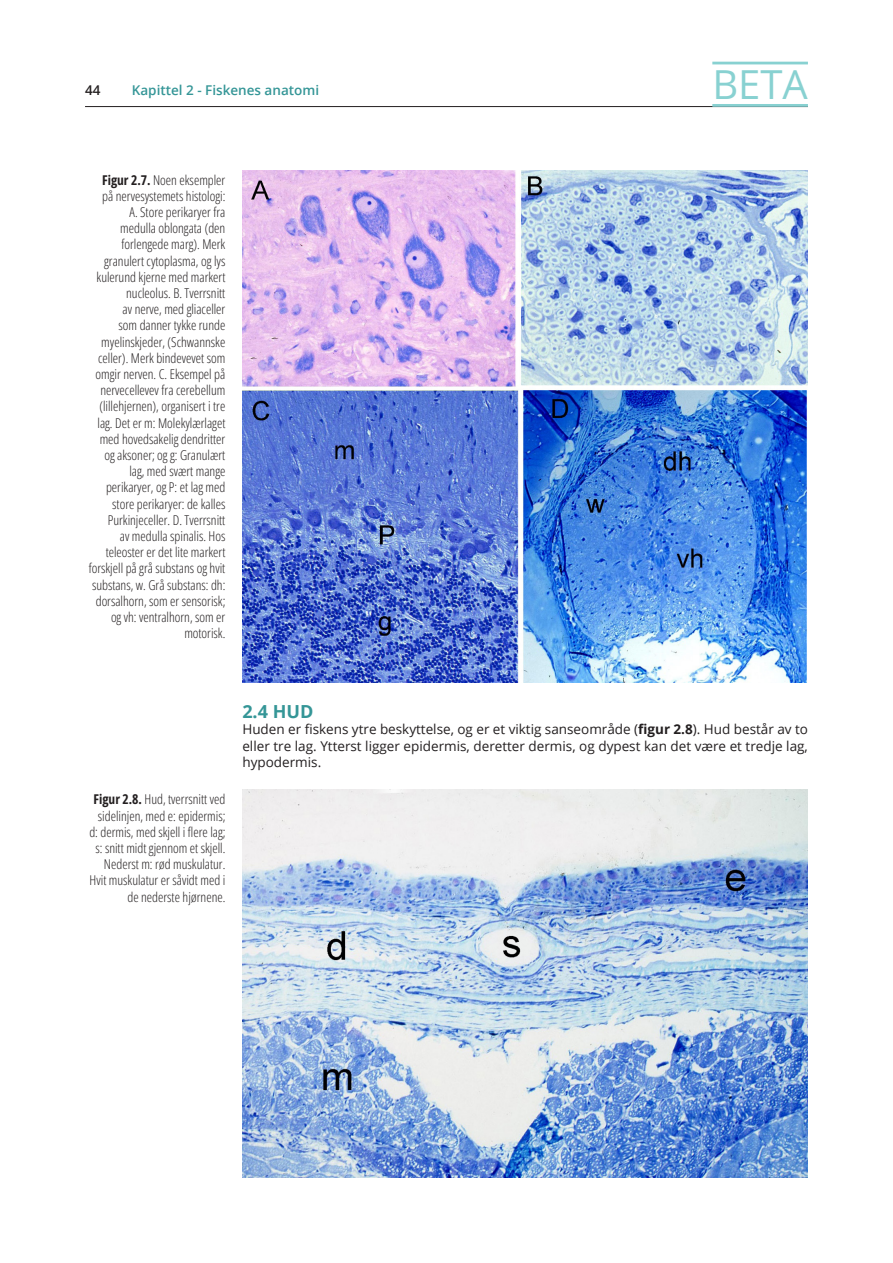
<style>
.page{position:relative;width:893px;height:1263px;background:#fff}
.page>*{position:absolute;margin:0;border:0;box-sizing:border-box;transform-origin:0 0}
.t1{font:40.05px "Open Sans";color:#88d1d1}
.t2{font:700 18px "Open Sans";color:#359697}
.t3{font:300 13.5px/16.2px "Open Sans Condensed";color:#231f20;text-align:right}
.t4{font:13.5px/16.2px "Open Sans";color:#231f20;text-align:justify}
.t5{font:600 13.5px "Open Sans";color:#359697}
.t6{font:600 13.5px "Open Sans";color:#231f20}
.s1{font-weight:700}
</style>
<div class="page">
<hr style="left:85px;top:106px;width:723px;height:1px;background:#231f20">
<hr style="left:712px;top:62px;width:96px;height:2px;background:#88d1d1">
<hr style="left:712px;top:104px;width:96px;height:3px;background:#88d1d1">
<img style="left:242px;top:170px;width:566px;height:513px">
<img style="left:242px;top:790px;width:566px;height:388px">
<p class="t6" style="left:85px;top:81px;width:17px">44</p>
<p class="t5" style="left:132px;top:81px;width:189px">Kapittel 2 - Fiskenes anatomi</p>
<p class="t3" style="left:89px;top:171px;width:138px"><span class="s1">Figur 2.7.</span> Noen eksempler på nervesystemets histologi:<br>A. Store perikaryer fra<br>medulla oblongata (den forlengede marg). Merk granulert cytoplasma, og lys kulerund kjerne med markert nucleolus. B. Tverrsnitt<br>av nerve, med gliaceller<br>som danner tykke runde myelinskjeder, (Schwannske celler). Merk bindevevet som omgir nerven. C. Eksempel på nervecellevev fra cerebellum (lillehjernen), organisert i tre lag. Det er m: Molekylærlaget med hovedsakelig dendritter og aksoner; og g: Granulært lag, med svært mange perikaryer, og P: et lag med store perikaryer: de kalles<br>Purkinjeceller. D. Tverrsnitt<br>av medulla spinalis. Hos teleoster er det lite markert forskjell på grå substans og hvit substans, w. Grå substans: dh: dorsalhorn, som er sensorisk; og vh: ventralhorn, som er motorisk.</p>
<h1 class="t1" style="left:712px;top:57px;width:97px">BETA</h1>
<p class="t3" style="left:89px;top:791px;width:138px"><span class="s1">Figur 2.8.</span> Hud, tverrsnitt ved sidelinjen, med e: epidermis; d: dermis, med skjell i flere lag; s: snitt midt gjennom et skjell.<br>Nederst m: rød muskulatur.<br>Hvit muskulatur er såvidt med i de nederste hjørnene.</p>
<h2 class="t2" style="left:242px;top:699px;width:73px">2.4 HUD</h2>
<p class="t4" style="left:242px;top:721px;width:567px">Huden er fiskens ytre beskyttelse, og er et viktig sanseområde (<span class="s1">figur 2.8</span>). Hud består av to eller tre lag. Ytterst ligger epidermis, deretter dermis, og dypest kan det være et tredje lag, hypodermis.</p>
</div>
